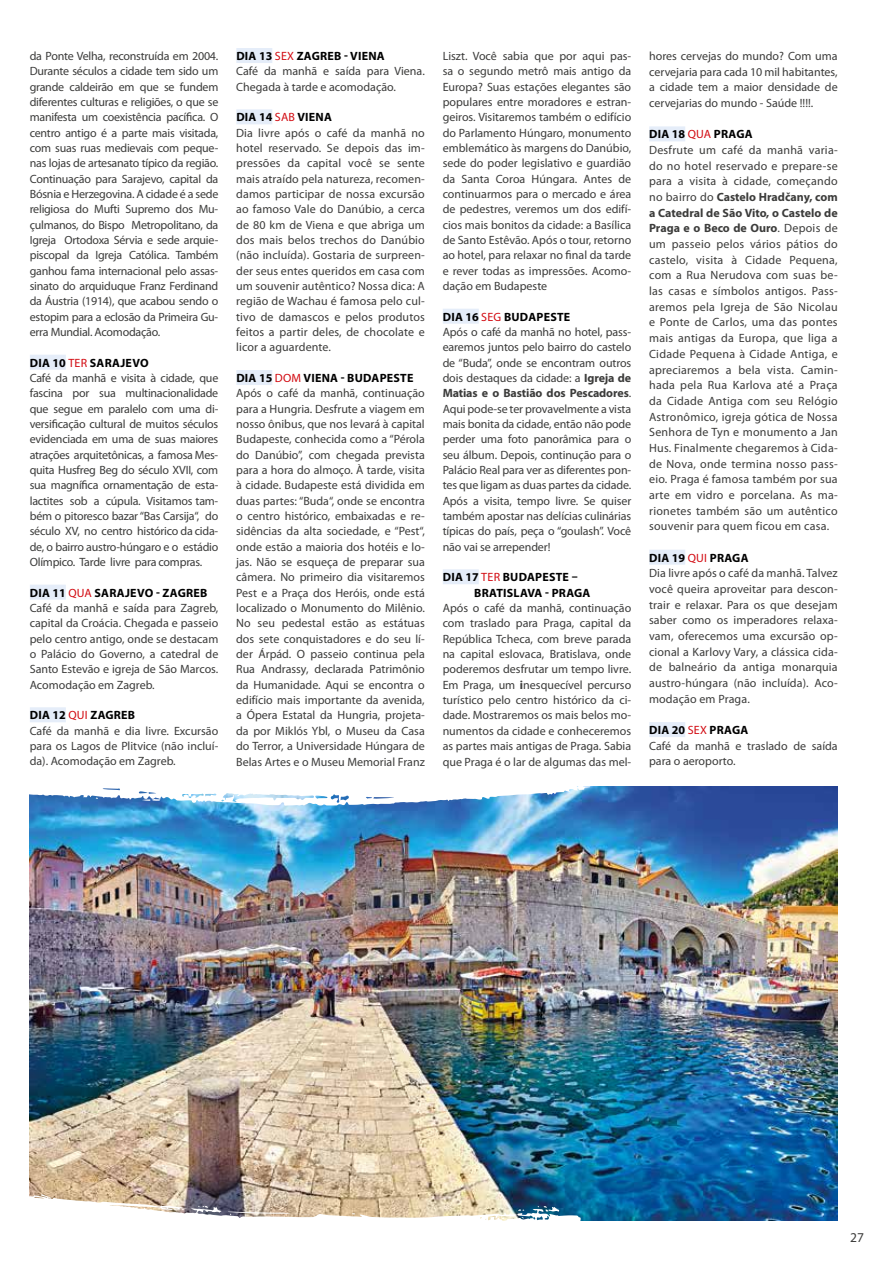
<style>
.page{position:relative;width:893px;height:1263px;background:#fff}
.page>*{position:absolute;margin:0;border:0;box-sizing:border-box;transform-origin:0 0}
.t1{font:13.5px "Myriad Pro";color:#3c3c3b}
.t2{font:12px/15.3px "Myriad Pro";color:#3c3c3b}
.t3{font:12px/15.6px "Myriad Pro";letter-spacing:.02em;color:#3c3c3b}
.t4{font:12px/15.3px "Myriad Pro";letter-spacing:-.02em;color:#3c3c3b}
.t5{font:700 12px/15.3px "Myriad Pro";letter-spacing:.02em;color:#000}
.s1{font-size:11.85px}
.s2{font-weight:700;color:#000}
.s3{color:#d20a11}
.s4{font-weight:700}
.s5{font-weight:400;color:#d20a11}
</style>
<div class="page">
<img style="left:30px;top:787px;width:808px;height:433px">
<svg style="left:29px;top:786px;width:566px;height:20px"></svg>
<div style="left:30px;top:355px;width:36px;height:15px;background:#e5edf9"></div>
<div style="left:30px;top:585px;width:36px;height:15px;background:#e5edf9"></div>
<div style="left:30px;top:707px;width:36px;height:15px;background:#e5edf9"></div>
<div style="left:236px;top:48px;width:36px;height:15px;background:#e5edf9"></div>
<div style="left:236px;top:109px;width:36px;height:15px;background:#e5edf9"></div>
<div style="left:236px;top:370px;width:36px;height:15px;background:#e5edf9"></div>
<div style="left:443px;top:309px;width:36px;height:15px;background:#e5edf9"></div>
<div style="left:443px;top:569px;width:36px;height:15px;background:#e5edf9"></div>
<div style="left:649px;top:126px;width:36px;height:15px;background:#e5edf9"></div>
<div style="left:649px;top:550px;width:36px;height:15px;background:#e5edf9"></div>
<div style="left:649px;top:722px;width:36px;height:15px;background:#e5edf9"></div>
<img style="left:29px;top:1194px;width:560px;height:27px">
<p class="t2" style="left:30px;top:49px;width:190px;text-align:justify">da Ponte Velha, reconstruída em 2004.<br>Durante séculos a cidade tem sido um grande caldeirão em que se fundem diferentes culturas e religiões, o que se manifesta um coexistência pacífica. O centro antigo é a parte mais visitada, com suas ruas medievais com peque&shy;nas lojas de artesanato típico da região.<br>Continuação para Sarajevo, capital da Bósnia e Herzegovina. A cidade é a sede religiosa do Mufti Supremo dos Mu&shy;çulmanos, do Bispo Metropolitano, da <span class="s1">Igreja Ortodoxa</span> Sérvia e sede arquie&shy;piscopal da Igreja Católica. Também ganhou fama internacional pelo assas&shy;sinato do arquiduque Franz Ferdinand da Áustria (1914), que acabou sendo o estopim para a eclosão da Primeira Gu&shy;erra Mundial. Acomodação.</p>
<p class="t4" style="left:30px;top:355px;width:190px"><span class="s2">DIA 10</span> <span class="s3">TER</span> <span class="s2">SARAJEVO<br></span>Café da manhã e visita à cidade, que fascina por sua multinacionalidade que segue em paralelo com uma di&shy;versificação cultural de muitos séculos evidenciada em uma de suas maiores atrações arquitetônicas, a famosa Mes&shy;quita Husfreg Beg do século XVII, com sua magnífica ornamentação de esta&shy;lactites sob a cúpula. Visitamos tam&shy;bém o pitoresco bazar “Bas Carsija“, do século XV, no centro histórico da cida&shy;de, o bairro austro-húngaro e o estádio Olímpico. Tarde livre para compras.</p>
<p class="t2" style="left:30px;top:585px;width:190px"><span class="s2">DIA 11</span> <span class="s3">QUA</span> <span class="s2">SARAJEVO - ZAGREB<br></span>Café da manhã e saída para Zagreb, capital da Croácia. Chegada e passeio pelo centro antigo, onde se destacam o Palácio do Governo, a catedral de<br>Santo Estevão e igreja de São Marcos.<br>Acomodação em Zagreb.</p>
<p class="t2" style="left:30px;top:708px;width:190px"><span class="s2">DIA 12</span> <span class="s3">QUI</span> <span class="s2">ZAGREB<br></span>Café da manhã e dia livre. Excursão para os Lagos de Plitvice (não incluí&shy;da). Acomodação em Zagreb.</p>
<p class="t2" style="left:236px;top:49px;width:189px"><span class="s2">DIA 13</span> <span class="s3">SEX</span> <span class="s2">ZAGREB - VIENA<br></span>Café da manhã e saída para Viena.<br>Chegada à tarde e acomodação.</p>
<p class="t2" style="left:236px;top:110px;width:190px"><span class="s2">DIA 14</span> <span class="s3">SAB</span> <span class="s2">VIENA<br></span>Dia livre após o café da manhã no hotel reservado. Se depois das im&shy;pressões da capital você se sente mais atraído pela natureza, recomen&shy;damos participar de nossa excursão ao famoso Vale do Danúbio, a cerca de 80 km de Viena e que abriga um dos mais belos trechos do Danúbio (não incluída). Gostaria de surpreen&shy;der seus entes queridos em casa com um souvenir autêntico? Nossa dica: A região de Wachau é famosa pelo cul&shy;tivo de damascos e pelos produtos feitos a partir deles, de chocolate e licor a aguardente.</p>
<p class="t2" style="left:236px;top:371px;width:190px"><span class="s2">DIA 15</span> <span class="s3">DOM</span> <span class="s2">VIENA - BUDAPESTE </span>Após o café da manhã, continuação para a Hungria. Desfrute a viagem em nosso ônibus, que nos levará à capital Budapeste, conhecida como a “Pérola do Danúbio”, com chegada prevista para a hora do almoço. À tarde, visita à cidade. Budapeste está dividida em duas partes: “Buda“, onde se encontra o centro histórico, embaixadas e re&shy;sidências da alta sociedade, e “Pest“, onde estão a maioria dos hotéis e lo&shy;jas. Não se esqueça de preparar sua câmera. No primeiro dia visitaremos Pest e a Praça dos Heróis, onde está localizado o Monumento do Milênio.<br>No seu pedestal estão as estátuas dos sete conquistadores e do seu lí&shy;der Árpád. O passeio continua pela Rua Andrassy, declarada Patrimônio da Humanidade. Aqui se encontra o edifício mais importante da avenida, a Ópera Estatal da Hungria, projeta&shy;da por Miklós Ybl, o Museu da Casa do Terror, a Universidade Húngara de Belas Artes e o Museu Memorial Franz</p>
<p class="t2" style="left:443px;top:49px;width:190px;text-align:justify">Liszt. Você sabia que por aqui pas&shy;sa o segundo metrô mais antigo da Europa? Suas estações elegantes são populares entre moradores e estran&shy;geiros. Visitaremos também o edifício do Parlamento Húngaro, monumento emblemático às margens do Danúbio, sede do poder legislativo e guardião da Santa Coroa Húngara. Antes de continuarmos para o mercado e área de pedestres, veremos um dos edifí&shy;cios mais bonitos da cidade: a Basílica de Santo Estêvão. Após o tour, retorno ao hotel, para relaxar no final da tarde e rever todas as impressões. Acomo&shy;dação em Budapeste</p>
<p class="t2" style="left:443px;top:309px;width:190px"><span class="s2">DIA 16</span> <span class="s3">SEG</span> <span class="s2">BUDAPESTE<br></span>Após o café da manhã no hotel, pass&shy;earemos juntos pelo bairro do castelo de “Buda”, onde se encontram outros dois destaques da cidade: a <span class="s4">Igreja de Matias e o Bastião dos Pescadores</span>.<br>Aqui pode-se ter provavelmente a vista mais bonita da cidade, então não pode perder uma foto panorâmica para o seu álbum. Depois, continução para o Palácio Real para ver as diferentes pon&shy;tes que ligam as duas partes da cidade.<br>Após a visita, tempo livre. Se quiser também apostar nas delícias culinárias típicas do país, peça o “goulash”. Você não vai se arrepender!</p>
<p class="t5" style="left:474px;top:570px;width:118px;text-indent:-32px">DIA 17 <span class="s5">TER</span> BUDAPESTE –<br>BRATISLAVA - PRAGA</p>
<p class="t2" style="left:443px;top:601px;width:190px;text-align:justify">Após o café da manhã, continuação com traslado para Praga, capital da República Tcheca, com breve parada na capital eslovaca, Bratislava, onde poderemos desfrutar um tempo livre.<br>Em Praga, um <span class="s4">i</span>nesquecível percurso turístico pelo centro histórico da ci&shy;dade. Mostraremos os mais belos mo&shy;numentos da cidade e conheceremos as partes mais antigas de Praga. Sabia que Praga é o lar de algumas das mel-</p>
<p class="t2" style="left:649px;top:48px;width:190px;text-align:justify">hores cervejas do mundo? Com uma cervejaria para cada 10 mil habitantes, a cidade tem a maior densidade de cervejarias do mundo - Saúde !!!!.</p>
<p class="t3" style="left:649px;top:127px;width:190px"><span class="s2">DIA 18</span> <span class="s3">QUA</span> <span class="s2">PRAGA<br></span>Desfrute um café da manhã varia&shy;do no hotel reservado e prepare-se para a visita à cidade, começando no bairro do <span class="s4">Castelo Hradčany, com a Catedral de São Vito, o Castelo de<br>Praga e o Beco de Ouro</span>. Depois de um passeio pelos vários pátios do castelo, visita à Cidade Pequena, com a Rua Nerudova com suas be&shy;las casas e símbolos antigos. Pass&shy;aremos pela Igreja de São Nicolau e Ponte de Carlos, uma das pontes mais antigas da Europa, que liga a<br>Cidade Pequena à Cidade Antiga, e apreciaremos a bela vista. Camin&shy;hada pela Rua Karlova até a Praça da Cidade Antiga com seu Relógio<br>Astronômico, igreja gótica de Nossa<br>Senhora de Tyn e monumento a Jan<br>Hus. Finalmente chegaremos à Cida&shy;de Nova, onde termina nosso pass&shy;eio. Praga é famosa também por sua arte em vidro e porcelana. As ma&shy;rionetes também são um autêntico souvenir para quem ficou em casa.</p>
<p class="t2" style="left:649px;top:550px;width:190px"><span class="s2">DIA 19</span> <span class="s3">QUI</span> <span class="s2">PRAGA<br></span>Dia livre após o café da manhã. Talvez você queira aproveitar para descon&shy;trair e relaxar. Para os que desejam saber como os imperadores relaxa&shy;vam, oferecemos uma excursão op&shy;cional a Karlovy Vary, a clássica cida&shy;de balneário da antiga monarquia austro-húngara (não incluída). Aco&shy;modação em Praga.</p>
<p class="t2" style="left:649px;top:722px;width:190px"><span class="s2">DIA 20</span> <span class="s3">SEX</span> <span class="s2">PRAGA<br></span>Café da manhã e traslado de saída para o aeroporto.</p>
<p class="t1" style="left:850px;top:1230px;width:15px">27</p>
</div>
